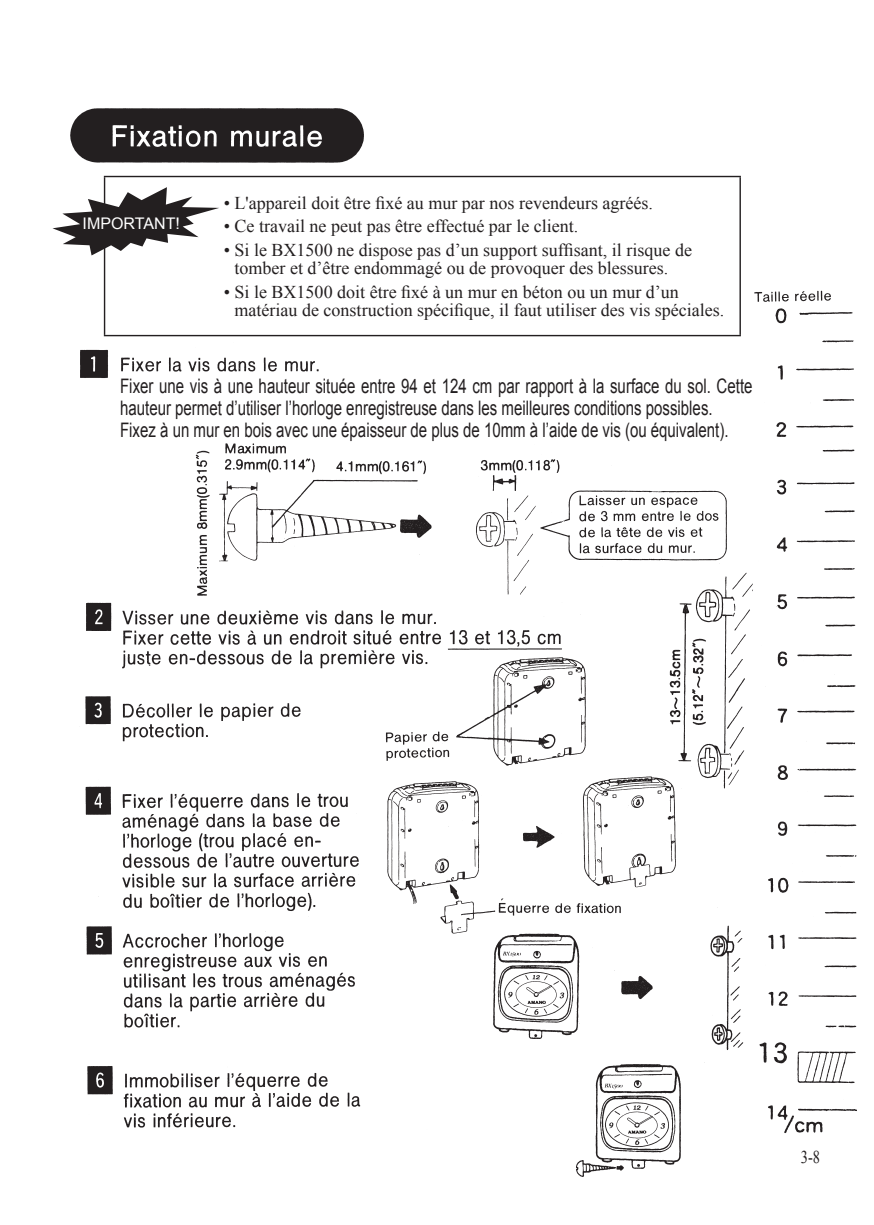
<style>
.page{position:relative;width:874px;height:1225px;background:#fff}
.page>*{position:absolute;margin:0;border:0;box-sizing:border-box;transform-origin:0 0}
.t1{font:20px/22px "Arial";color:#231f20;scale:.75 1}
.t2{font:18px/18px "Times New Roman";color:#231f20}
.t3{font:18px "Times New Roman";color:#231f20;scale:.8 1}
.t4{font:16px "Arial";color:#fff}
</style>
<div class="page">
<img style="left:70px;top:108px;width:294px;height:55px">
<img style="left:80px;top:349px;width:672px;height:828px">
<img style="left:752px;top:290px;width:104px;height:843px">
<hr style="left:104px;top:176px;width:636px;height:1px;background:#231f20">
<hr style="left:104px;top:177px;width:1px;height:158px;background:#231f20">
<hr style="left:739px;top:177px;width:1px;height:158px;background:#231f20">
<hr style="left:104px;top:335px;width:636px;height:1px;background:#231f20">
<svg style="left:52px;top:187px;width:167px;height:68px"></svg>
<div style="left:152px;top:375px;width:566px;height:65px;background:#fff"></div>
<p class="t4" style="left:83px;top:213px;width:99px">IMPORTANT!</p>
<p class="t2" style="left:224px;top:193px;width:430px">• L'appareil doit être fixé au mur par nos revendeurs agréés.</p>
<p class="t2" style="left:224px;top:217px;width:356px">• Ce travail ne peut pas être effectué par le client.</p>
<p class="t2" style="left:234px;top:240px;width:458px;text-indent:-11px">• Si le BX1500 ne dispose pas d’un support suffisant, il risque de tomber et d’être endommagé ou de provoquer des blessures.</p>
<p class="t2" style="left:234px;top:282px;width:491px;text-indent:-11px">• Si le BX1500 doit être fixé à un mur en béton ou un mur d’un matériau de construction spécifique, il faut utiliser des vis spéciales.</p>
<p class="t1" style="left:120px;top:375px;width:844px">Fixer une vis à une hauteur située entre 94 et 124 cm par rapport à la surface du sol. Cette hauteur permet d’utiliser l’horloge enregistreuse dans les meilleures conditions possibles.<br>Fixez à un mur en bois avec une épaisseur de plus de 10mm à l’aide de vis (ou équivalent).</p>
<p class="t3" style="left:800px;top:1145px;width:25px">3-8</p>
</div>
